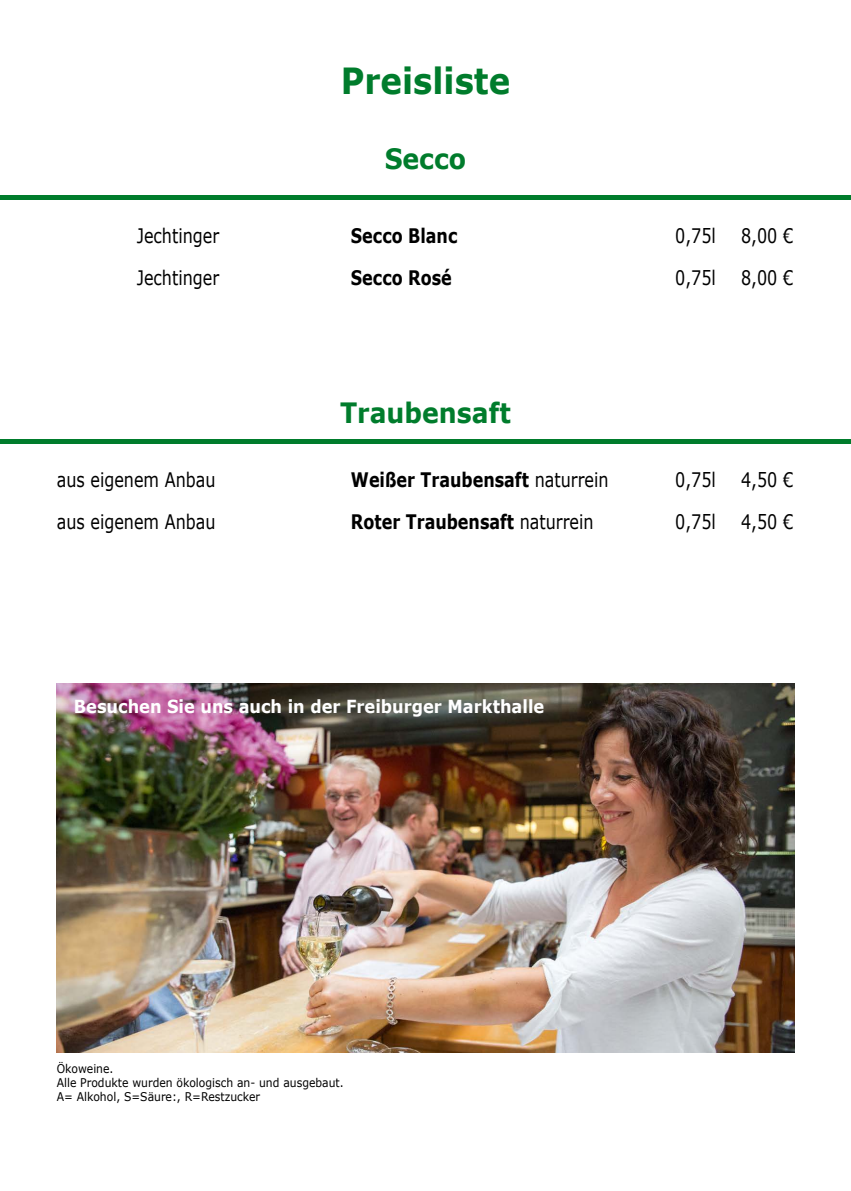
<style>
.page{position:relative;width:851px;height:1191px;background:#fff}
.page>*{position:absolute;margin:0;border:0;box-sizing:border-box;transform-origin:0 0}
.t1{font:700 36px "Verdana";color:#007c2c;scale:.9 1}
.t2{font:700 28px "Verdana";color:#007c2c;scale:.9 1}
.t3{font:20px "Verdana";color:#000;scale:.8 1}
.t4{font:700 20px "Verdana";color:#000;scale:.8 1}
.t5{font:700 18px "Verdana";color:#fff;scale:.9 1}
.t6{font:12px/14px "Verdana";color:#000;scale:.9 1}
.s1{font-weight:400}
</style>
<div class="page">
<hr style="left:0;top:195px;width:850px;height:4px;background:#007c2c">
<hr style="left:0;top:439px;width:850px;height:4px;background:#007c2c">
<img style="left:57px;top:683px;width:737px;height:369px">
<h1 class="t1" style="left:341px;top:55px;width:190px">Preisliste</h1>
<h2 class="t2" style="left:384px;top:139px;width:92px">Secco</h2>
<p class="t3" style="left:137px;top:222px;width:105px">Jechtinger</p>
<p class="t4" style="left:351px;top:221px;width:135px">Secco Blanc</p>
<p class="t3" style="left:675px;top:222px;width:52px">0,75l</p>
<p class="t3" style="left:741px;top:222px;width:67px">8,00 €</p>
<p class="t3" style="left:137px;top:264px;width:105px">Jechtinger</p>
<p class="t4" style="left:351px;top:263px;width:128px">Secco Rosé</p>
<p class="t3" style="left:675px;top:264px;width:52px">0,75l</p>
<p class="t3" style="left:741px;top:264px;width:67px">8,00 €</p>
<h2 class="t2" style="left:340px;top:393px;width:191px">Traubensaft</h2>
<p class="t3" style="left:57px;top:466px;width:200px">aus eigenem Anbau</p>
<p class="t4" style="left:351px;top:465px;width:323px">Weißer Traubensaft <span class="s1">naturrein</span></p>
<p class="t3" style="left:675px;top:466px;width:52px">0,75l</p>
<p class="t3" style="left:741px;top:466px;width:67px">4,50 €</p>
<p class="t3" style="left:57px;top:508px;width:200px">aus eigenem Anbau</p>
<p class="t4" style="left:351px;top:507px;width:305px">Roter Traubensaft <span class="s1">naturrein</span></p>
<p class="t3" style="left:675px;top:508px;width:52px">0,75l</p>
<p class="t3" style="left:741px;top:508px;width:67px">4,50 €</p>
<p class="t5" style="left:74px;top:694px;width:524px">Besuchen Sie uns auch in der Freiburger Markthalle</p>
<p class="t6" style="left:57px;top:1061px;width:320px">Ökoweine.<br>Alle Produkte wurden ökologisch an- und ausgebaut.<br>A= Alkohol, S=Säure:, R=Restzucker</p>
</div>
